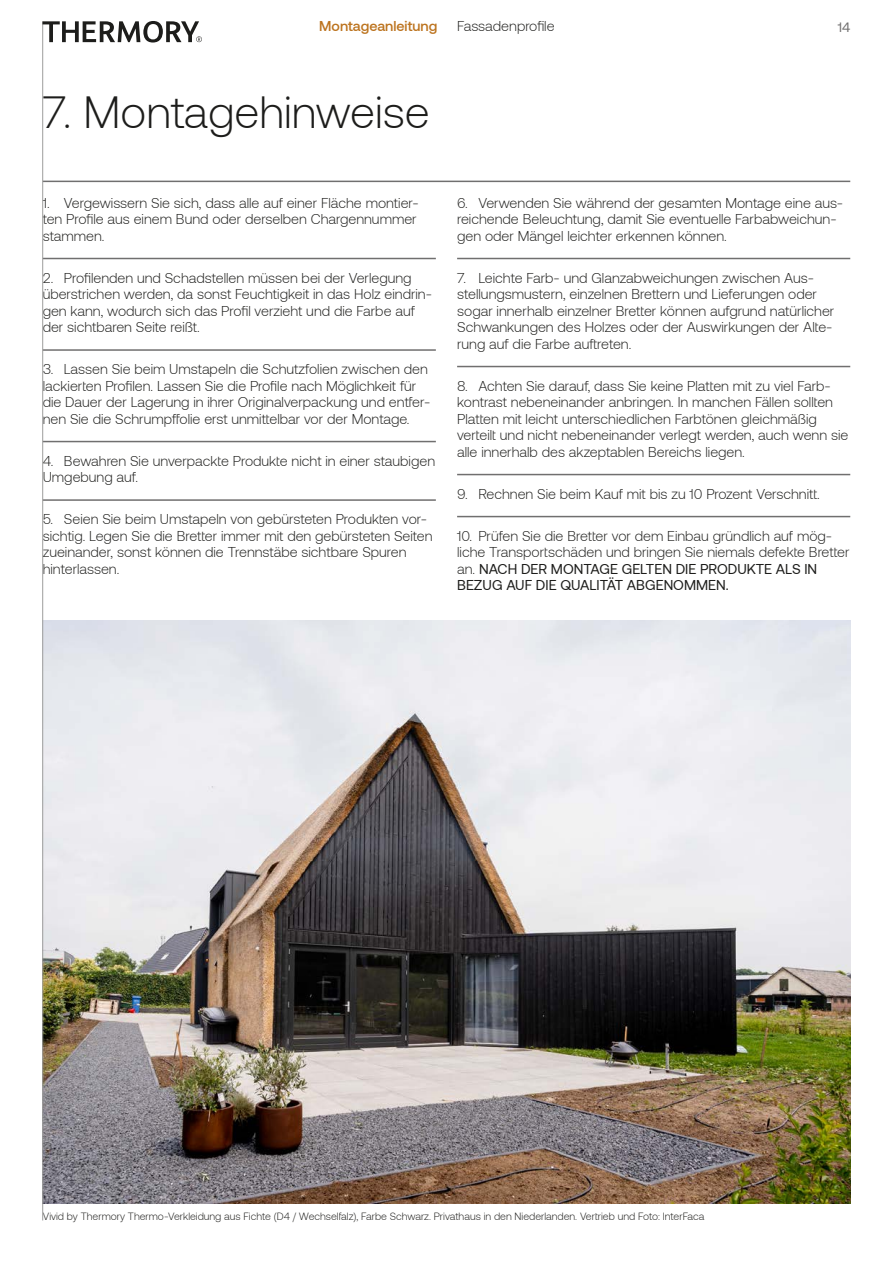
<style>
.page{position:relative;width:893px;height:1263px;background:#fff}
.page>*{position:absolute;margin:0;border:0;box-sizing:border-box;transform-origin:0 0}
.t1{font:300 45px "Aeonik";color:#1d1d1b}
.t2{font:300 14.25px/16.5px "Aeonik";color:#1d1d1b}
.t3{font:500 14.25px "Aeonik";color:#bc731e}
.t4{font:13.5px "Aeonik";color:#706f6f}
.t5{font:300 10.5px "Aeonik";color:#1d1d1b}
.s1{font-weight:400}
</style>
<div class="page">
<hr style="left:43px;top:181px;width:807px;height:1px;background:#706f6f">
<hr style="left:43px;top:258px;width:393px;height:1px;background:#706f6f">
<hr style="left:43px;top:349px;width:393px;height:2px;background:#706f6f">
<hr style="left:43px;top:441px;width:393px;height:1px;background:#706f6f">
<hr style="left:43px;top:499px;width:393px;height:2px;background:#706f6f">
<hr style="left:457px;top:258px;width:393px;height:1px;background:#706f6f">
<hr style="left:457px;top:366px;width:393px;height:1px;background:#706f6f">
<hr style="left:457px;top:474px;width:393px;height:1px;background:#706f6f">
<hr style="left:457px;top:516px;width:393px;height:1px;background:#706f6f">
<img style="left:43px;top:621px;width:807px;height:582px">
<hr style="left:42px;top:21px;width:1px;height:1199px;background:#9d9d9c">
<svg style="left:43px;top:21px;width:159px;height:22px"></svg>
<p class="t3" style="left:319px;top:18px;width:119px">Montageanleitung</p>
<p class="t2" style="left:457px;top:18px;width:99px">Fassadenprofile</p>
<p class="t4" style="left:838px;top:20px;width:14px">14</p>
<h1 class="t1" style="left:43px;top:87px;width:389px">7. Montagehinweise</h1>
<p class="t2" style="left:43px;top:195px;width:378px">1. Vergewissern Sie sich, dass alle auf einer Fläche montier&shy;ten Profile aus einem Bund oder derselben Chargennummer stammen.</p>
<p class="t2" style="left:43px;top:270px;width:391px">2. Profilenden und Schadstellen müssen bei der Verlegung überstrichen werden, da sonst Feuchtigkeit in das Holz eindrin&shy;gen kann, wodurch sich das Profil verzieht und die Farbe auf der sichtbaren Seite reißt.</p>
<p class="t2" style="left:43px;top:361px;width:389px">3. Lassen Sie beim Umstapeln die Schutzfolien zwischen den lackierten Profilen. Lassen Sie die Profile nach Möglichkeit für die Dauer der Lagerung in ihrer Originalverpackung und entfer&shy;nen Sie die Schrumpffolie erst unmittelbar vor der Montage.</p>
<p class="t2" style="left:43px;top:453px;width:394px">4. Bewahren Sie unverpackte Produkte nicht in einer staubigen<br>Umgebung auf.</p>
<p class="t2" style="left:43px;top:511px;width:391px">5. Seien Sie beim Umstapeln von gebürsteten Produkten vor&shy;sichtig. Legen Sie die Bretter immer mit den gebürsteten Seiten zueinander, sonst können die Trennstäbe sichtbare Spuren hinterlassen.</p>
<p class="t2" style="left:457px;top:195px;width:388px">6. Verwenden Sie während der gesamten Montage eine aus&shy;reichende Beleuchtung, damit Sie eventuelle Farbabweichun&shy;gen oder Mängel leichter erkennen können.</p>
<p class="t2" style="left:457px;top:270px;width:379px">7. Leichte Farb- und Glanzabweichungen zwischen Aus&shy;stellungsmustern, einzelnen Brettern und Lieferungen oder sogar innerhalb einzelner Bretter können aufgrund natürlicher Schwankungen des Holzes oder der Auswirkungen der Alte&shy;rung auf die Farbe auftreten.</p>
<p class="t2" style="left:457px;top:378px;width:393px">8. Achten Sie darauf, dass Sie keine Platten mit zu viel Farb&shy;kontrast nebeneinander anbringen. In manchen Fällen sollten Platten mit leicht unterschiedlichen Farbtönen gleichmäßig verteilt und nicht nebeneinander verlegt werden, auch wenn sie alle innerhalb des akzeptablen Bereichs liegen.</p>
<p class="t2" style="left:457px;top:486px;width:364px">9. Rechnen Sie beim Kauf mit bis zu 10 Prozent Verschnitt.</p>
<p class="t2" style="left:457px;top:528px;width:394px">10. Prüfen Sie die Bretter vor dem Einbau gründlich auf mög&shy;liche Transportschäden und bringen Sie niemals defekte Bretter an. <span class="s1">NACH DER MONTAGE GELTEN DIE PRODUKTE ALS IN BEZUG AUF DIE QUALITÄT ABGENOMMEN.</span></p>
<p class="t5" style="left:43px;top:1211px;width:663px">Vivid by Thermory Thermo-Verkleidung aus Fichte (D4 / Wechselfalz), Farbe Schwarz. Privathaus in den Niederlanden. Vertrieb und Foto: InterFaca</p>
</div>
